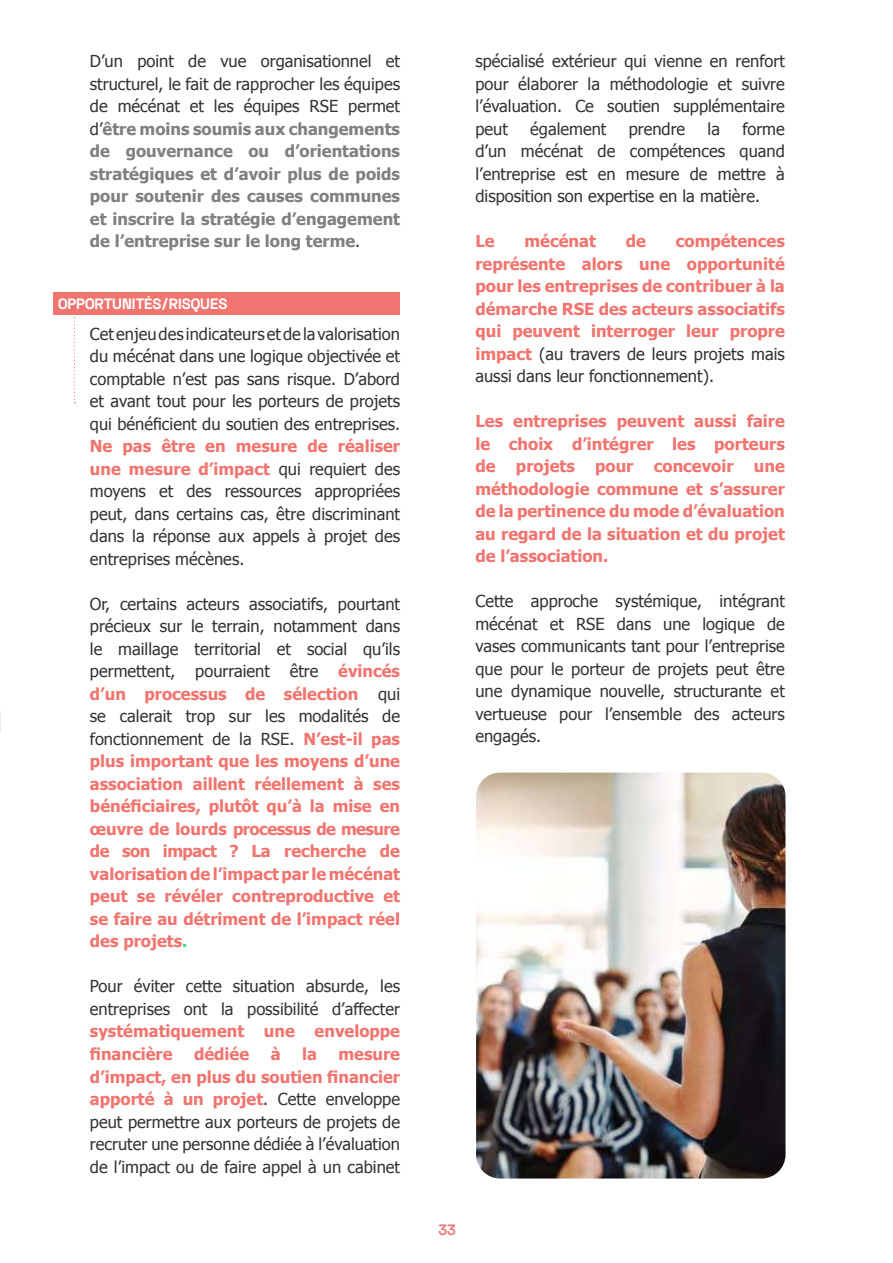
<style>
.page{position:relative;width:893px;height:1263px;background:#fff}
.page>*{position:absolute;margin:0;border:0;box-sizing:border-box;transform-origin:0 0}
.t1{font:16.5px/22.5px "Tahoma";color:#333;text-align:justify}
.t2{font:700 16.5px/22.5px "Tahoma";color:#f07570;text-align:justify}
.t3{font:700 16.5px/22.5px "Tahoma";color:#808080;text-align:justify}
.t4{font:700 15px "Space Grotesk";color:#fff}
.t5{font:600 15px "Space Grotesk";color:#f07570}
.s1{font-weight:400;color:#333}
.s2{font-weight:700;color:#f07570}
.s3{color:#40cf81}
</style>
<div class="page">
<img style="left:476px;top:772px;width:309px;height:406px">
<div style="left:54px;top:293px;width:346px;height:22px;background:#f07570"></div>
<svg style="left:74px;top:317px;width:1px;height:86px"></svg>
<p class="t3" style="left:90px;top:49px;width:312px"><span class="s1">D’un point de vue organisationnel et structurel, le fait de rapprocher les équipes de mécénat et les équipes RSE permet d’</span>être moins soumis aux changements de gouvernance ou d’orientations stratégiques et d’avoir plus de poids pour soutenir des causes communes et inscrire la stratégie d’engagement de l’entreprise sur le long terme<span class="s1">.</span></p>
<p class="t1" style="left:475px;top:49px;width:311px">spécialisé extérieur qui vienne en renfort pour élaborer la méthodologie et suivre l’évaluation. Ce soutien supplémentaire peut</p>
<p class="t1" style="left:530px;top:117px;width:78px">également</p>
<p class="t1" style="left:629px;top:117px;width:58px">prendre</p>
<p class="t1" style="left:708px;top:117px;width:14px">la</p>
<p class="t1" style="left:475px;top:117px;width:311px;text-indent:267px">forme d’un mécénat de compétences quand l’entreprise est en mesure de mettre à disposition son expertise en la matière.</p>
<p class="t2" style="left:475px;top:229px;width:21px">Le</p>
<p class="t2" style="left:525px;top:229px;width:73px">mécénat</p>
<p class="t2" style="left:626px;top:229px;width:22px">de</p>
<p class="t2" style="left:475px;top:229px;width:311px;text-indent:200px">compétences représente alors une opportunité pour les entreprises de contribuer à la démarche RSE des acteurs associatifs qui peuvent interroger leur propre impact <span class="s1">(au travers de leurs projets mais aussi dans leur fonctionnement).</span></p>
<p class="t2" style="left:475px;top:409px;width:311px">Les entreprises peuvent aussi faire le choix d’intégrer les porteurs de projets pour concevoir une méthodologie commune et s’assurer de la pertinence du mode d’évaluation au regard de la situation et du projet de l’association.</p>
<p class="t1" style="left:475px;top:589px;width:311px">Cette approche systémique, intégrant mécénat et RSE dans une logique de vases communicants tant pour l’entreprise que pour le porteur de projets peut être une dynamique nouvelle, structurante et vertueuse pour l’ensemble des acteurs engagés.</p>
<p class="t4" style="left:58px;top:294px;width:171px">OPPORTUNITÉS/RISQUES</p>
<p class="t1" style="left:90px;top:322px;width:312px">Cet enjeu des indicateurs et de la valorisation du mécénat dans une logique objectivée et comptable n’est pas sans risque. D’abord et avant tout pour les porteurs de projets qui bénéficient du soutien des entreprises.</p>
<p class="t1" style="left:90px;top:434px;width:312px"><span class="s2">Ne pas être en mesure de réaliser une mesure d’impact</span> qui requiert des moyens et des ressources appropriées peut, dans certains cas, être discriminant dans la réponse aux appels à projet des entreprises mécènes.</p>
<p class="t2" style="left:90px;top:592px;width:312px"><span class="s1">Or, certains acteurs associatifs, pourtant précieux sur le terrain, notamment dans le maillage territorial et social qu’ils permettent, pourraient être</span> évincés d’un processus de sélection <span class="s1">qui se calerait trop sur les modalités de fonctionnement de la RSE.</span> N’est-il pas plus important que les moyens d’une association aillent réellement à ses bénéficiaires, plutôt qu’à la mise en œuvre de lourds processus de mesure de son impact ? La recherche de valorisation de l’impact par le mécénat peut se révéler contreproductive et se faire au détriment de l’impact réel des projets<span class="s3">.</span></p>
<p class="t1" style="left:90px;top:974px;width:312px">Pour éviter cette situation absurde, les entreprises ont la possibilité d’affecter</p>
<p class="t2" style="left:90px;top:1019px;width:312px">systématiquement une enveloppe financière</p>
<p class="t2" style="left:194px;top:1042px;width:57px">dédiée</p>
<p class="t2" style="left:271px;top:1042px;width:11px">à</p>
<p class="t2" style="left:302px;top:1042px;width:16px">la</p>
<p class="t1" style="left:90px;top:1042px;width:312px;text-indent:249px"><span class="s2">mesure d’impact, en plus du soutien financier apporté à un projet</span>. Cette enveloppe peut permettre aux porteurs de projets de recruter une personne dédiée à l’évaluation de l’impact ou de faire appel à un cabinet</p>
<p class="t5" style="left:438px;top:1220px;width:19px">33</p>
</div>
